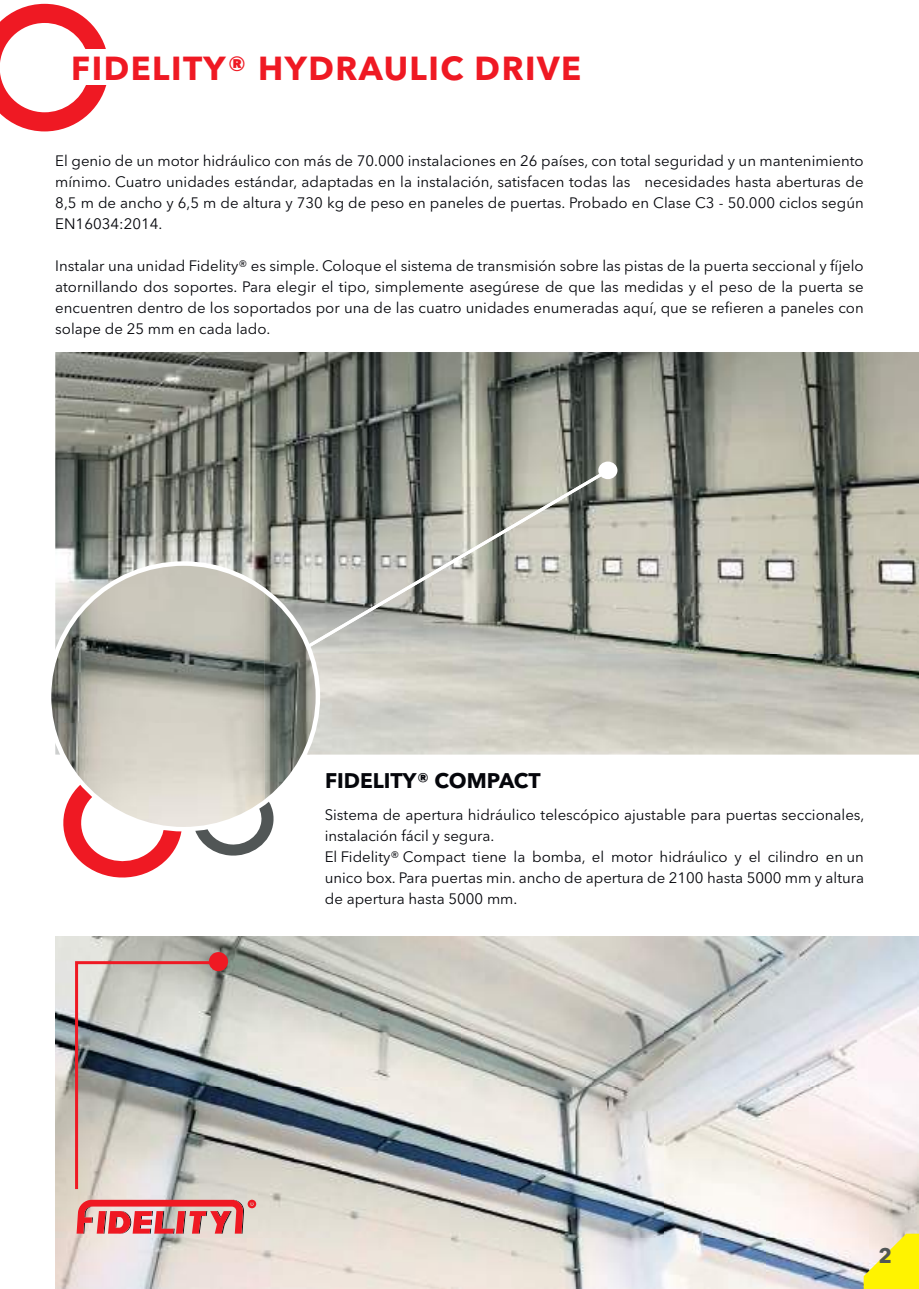
<style>
.page{position:relative;width:919px;height:1289px;background:#fff}
.page>*{position:absolute;margin:0;border:0;box-sizing:border-box;transform-origin:0 0}
.t1{font:700 33px "Avenir Next LT Pro";letter-spacing:.045em;color:#ef1923}
.t2{font:700 21px "Avenir Next LT Pro";color:#05060b}
.t3{font:700 21px "Avenir Next LT Pro";color:#515656}
.t4{font:15px/21px "Avenir Next LT Pro";color:#05060b;text-align:justify}
</style>
<div class="page">
<svg style="left:0;top:4px;width:107px;height:127px"></svg>
<div style="left:84px;top:50px;width:28px;height:35px;background:#fff"></div>
<img style="left:55px;top:352px;width:863px;height:251px">
<img style="left:607px;top:603px;width:311px;height:51px">
<img style="left:318px;top:654px;width:600px;height:100px">
<svg style="left:203px;top:470px;width:404px;height:239px;background:#abaca3"></svg>
<div style="left:598px;top:461px;width:19px;height:18px;background:#fff;border-radius:50%"></div>
<svg style="left:195px;top:802px;width:79px;height:54px"></svg>
<svg style="left:50px;top:564px;width:269px;height:265px;background:#c0beb5"></svg>
<svg style="left:63px;top:762px;width:123px;height:116px"></svg>
<img style="left:52px;top:564px;width:213px;height:159px">
<img style="left:264px;top:679px;width:54px;height:123px">
<img style="left:53px;top:723px;width:124px;height:106px">
<img style="left:55px;top:936px;width:863px;height:352px">
<div style="left:209px;top:952px;width:19px;height:19px;background:#ef1923;border-radius:50%"></div>
<svg style="left:863px;top:1233px;width:55px;height:55px;background:#f9ed48"></svg>
<div style="left:247px;top:1199px;width:9px;height:9px;border:2px solid #ef1923;border-radius:50%"></div>
<svg style="left:77px;top:1199px;width:167px;height:34px;background:#e06c6f"></svg>
<svg style="left:74px;top:959px;width:139px;height:232px;background:#afaba8"></svg>
<h1 class="t1" style="left:71px;top:48px;width:511px">FIDELITY® HYDRAULIC DRIVE</h1>
<p class="t4" style="left:55px;top:150px;width:810px">El genio de un motor hidráulico con más de 70.000 instalaciones en 26 países, con total seguridad y un mantenimiento mínimo. Cuatro unidades estándar, adaptadas en la instalación, satisfacen todas las necesidades hasta aberturas de 8,5 m de ancho y 6,5 m de altura y 730 kg de peso en paneles de puertas. Probado en Clase C3 - 50.000 ciclos según EN16034:2014.</p>
<p class="t4" style="left:55px;top:255px;width:809px">Instalar una unidad Fidelity® es simple. Coloque el sistema de transmisión sobre las pistas de la puerta seccional y fíjelo atornillando dos soportes. Para elegir el tipo, simplemente asegúrese de que las medidas y el peso de la puerta se encuentren dentro de los soportados por una de las cuatro unidades enumeradas aquí, que se refieren a paneles con solape de 25 mm en cada lado.</p>
<h2 class="t2" style="left:325px;top:767px;width:217px">FIDELITY® COMPACT</h2>
<p class="t4" style="left:325px;top:804px;width:541px;text-align:left">Sistema de apertura hidráulico telescópico ajustable para puertas seccionales, instalación fácil y segura.<br>El Fidelity® Compact tiene la bomba, el motor hidráulico y el cilindro en un unico box. Para puertas min. ancho de apertura de 2100 hasta 5000 mm y altura de apertura hasta 5000 mm.</p>
<h2 class="t3" style="left:878px;top:1242px;width:15px">2</h2>
</div>
